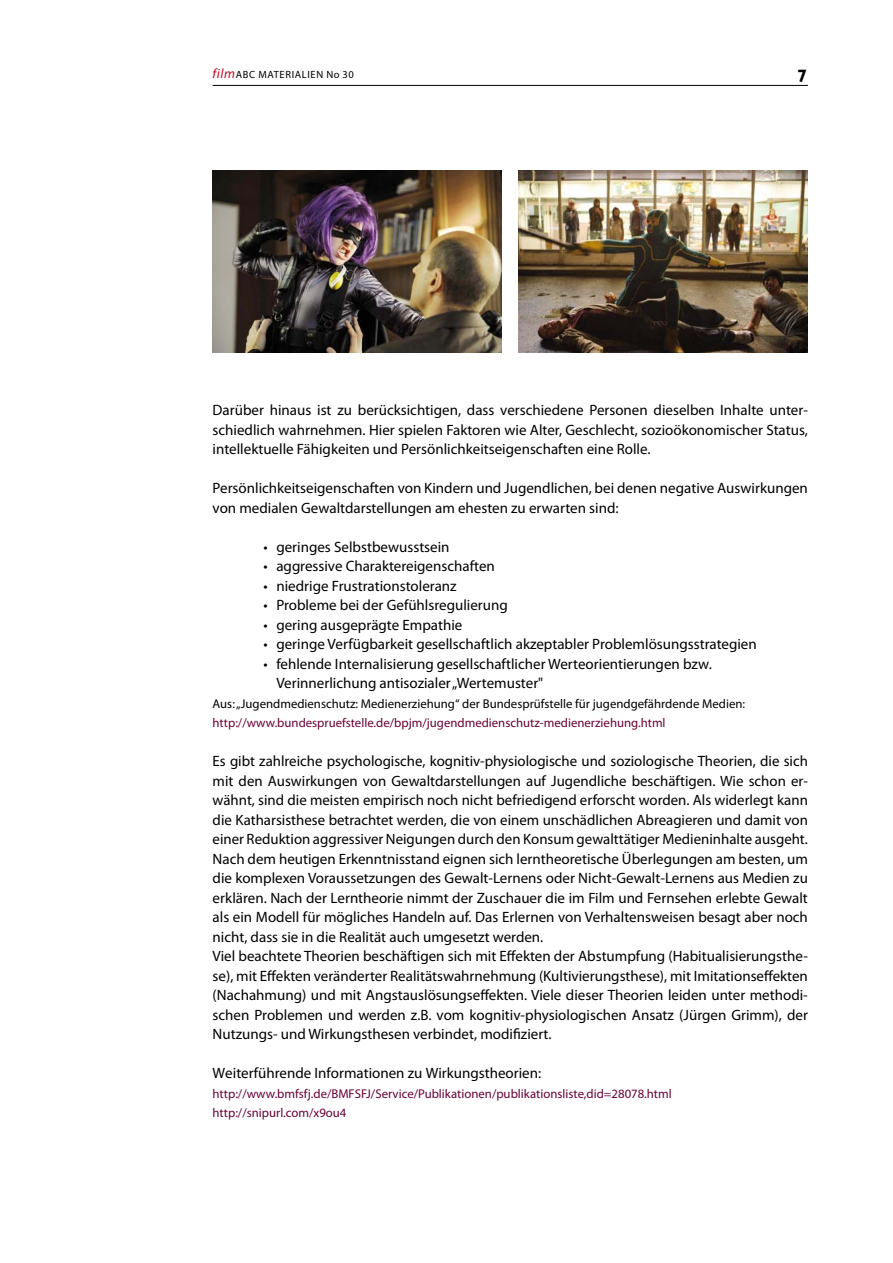
<style>
.page{position:relative;width:893px;height:1263px;background:#fff}
.page>*{position:absolute;margin:0;border:0;box-sizing:border-box;transform-origin:0 0}
.t1{font:700 18px "Gill Sans";color:#000}
.t2{font:15px/19.5px "Myriad Pro";color:#000}
.t3{font:12.75px/19.5px "Myriad Pro";color:#690036}
.t4{font:12.75px "Myriad Pro";color:#000}
.t5{font:10.5px "Myriad Pro";letter-spacing:.06em;color:#000}
.s1{font-style:italic;font-size:13.5px;color:#c3041f}
</style>
<div class="page">
<hr style="left:213px;top:85px;width:595px;height:1px;background:#000">
<img style="left:519px;top:170px;width:289px;height:183px">
<img style="left:213px;top:170px;width:289px;height:183px">
<p class="t5" style="left:213px;top:68px;width:143px"><span class="s1">film</span>ABC Materialien No 30</p>
<p class="t1" style="left:797px;top:65px;width:11px">7</p>
<p class="t2" style="left:213px;top:400px;width:597px;text-align:justify">Darüber hinaus ist zu berücksichtigen, dass verschiedene Personen dieselben I nhalte unter&shy;schiedlich wahrnehmen. H ier spielen Faktoren wie Alter, Geschlecht, sozioökonomischer Status, intellektuelle Fähigkeiten und Persönlichkeitseigenschaften eine Rolle.</p>
<p class="t2" style="left:213px;top:478px;width:597px">Persönlichkeitseigenschaften von Kindern und Jugendlichen, bei denen negative Auswirkungen von medialen Gewaltdarstellungen am ehesten zu erwarten sind:</p>
<p class="t2" style="left:264px;top:537px;width:187px">• geringes Selbstbewusstsein</p>
<p class="t2" style="left:264px;top:556px;width:233px">• aggressive Charaktereigenschaften</p>
<p class="t2" style="left:264px;top:576px;width:195px">• niedrige Frustrationstoleranz</p>
<p class="t2" style="left:264px;top:595px;width:246px">• Probleme bei der Gefühlsregulierung</p>
<p class="t2" style="left:264px;top:615px;width:200px">• gering ausgeprägte Empathie</p>
<p class="t2" style="left:264px;top:634px;width:495px">• geringe Verfügbarkeit gesellschaftlich akzeptabler Problemlösungsstrategien</p>
<p class="t2" style="left:276px;top:654px;width:437px;text-indent:-13px">• fehlende Internalisierung gesellschaftlicher Werteorientierungen bzw.<br>Verinnerlichung antisozialer „Wertemuster"</p>
<p class="t4" style="left:213px;top:696px;width:534px">Aus: „Jugendmedienschutz: Medienerziehung“ der Bundesprüfstelle für jugendgefährdende Medien:</p>
<p class="t3" style="left:213px;top:713px;width:454px">http://www.bundespruefstelle.de/bpjm/jugendmedienschutz-medienerziehung.html</p>
<p class="t2" style="left:213px;top:751px;width:597px">Es gibt zahlreiche psychologische, kognitiv-physiologische und soziologische Theorien, die sich mit den Auswirkungen von Gewaltdarstellungen auf Jugendliche beschäftigen. Wie schon er&shy;wähnt, sind die meisten empirisch noch nicht befriedigend erforscht worden. Als widerlegt kann die Katharsisthese betrachtet werden, die von einem unschädlichen Abreagieren und damit von einer Reduktion aggressiver Neigungen durch den Konsum gewalttätiger Medieninhalte ausgeht.<br>Nach dem heutigen Erkenntnisstand eignen sich lerntheoretische Überlegungen am besten, um die komplexen Voraussetzungen des Gewalt-Lernens oder N icht-Gewalt-Lernens aus Medien zu erklären. Nach der Lerntheorie nimmt der Zuschauer die im Film und Fernsehen erlebte Gewalt als ein Modell für mögliches Handeln auf. Das Erlernen von Verhaltensweisen besagt aber noch nicht, dass sie in die Realität auch umgesetzt werden.<br>Viel beachtete Theorien beschäftigen sich mit Effekten der Abstumpfung (Habitualisierungsthe&shy;se), mit Effekten veränderter Realitätswahrnehmung (Kultivierungsthese), mit I mitationseffekten (Nachahmung) und mit Angstauslösungseffekten. Viele dieser Theorien leiden unter methodi&shy;schen Problemen und werden z.B. vom kognitiv-physiologischen Ansatz (Jürgen Grimm), der Nutzungs- und Wirkungsthesen verbindet, modifiziert.</p>
<p class="t2" style="left:213px;top:1063px;width:330px">Weiterführende Informationen zu Wirkungstheorien:</p>
<p class="t3" style="left:213px;top:1083px;width:461px">http://www.bmfsfj.de/BMFSFJ/Service/Publikationen/publikationsliste,did=28078.html http://snipurl.com/x9ou4</p>
</div>
